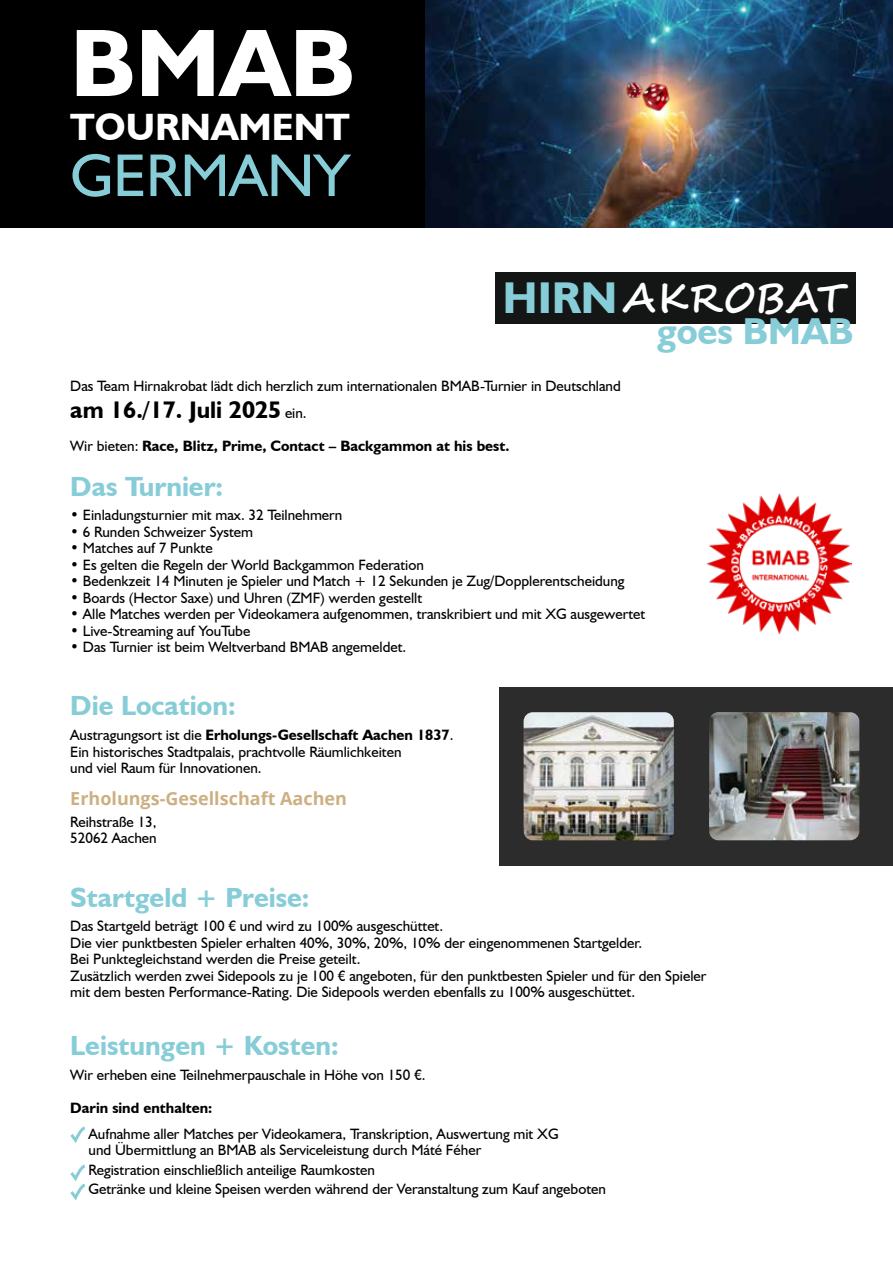
<style>
.page{position:relative;width:893px;height:1263px;background:#fff}
.page>*{position:absolute;margin:0;border:0;box-sizing:border-box;transform-origin:0 0}
.t1{font:700 96.6px "Humanist 521 BT";color:#fff}
.t2{font:60.75px "Humanist 521 BT";color:#87cdd8}
.t3{font:700 39.9px "Segoe Script";color:#fff}
.t4{font:700 38.1px "Humanist 521 BT";color:#fff}
.t5{font:700 37.5px "Humanist 521 BT";color:#87cdd8}
.t6{font:700 27.75px "Humanist 521 BT";color:#87cdd8}
.t7{font:700 24px "Humanist 521 BT";color:#000}
.t8{font:700 18px "Open Sans";color:#ccb082}
.t9{font:15px/16.5px "Humanist 521 BT";color:#000}
.t10{font:700 15px "Humanist 521 BT";color:#000}
.s1{font-family:"Humanist 521 BT";font-size:44.55px;color:#87cdd8}
.s2{font-weight:400;font-size:15px}
.s3{font-weight:400}
.s4{font-weight:700}
</style>
<div class="page">
<img style="left:424px;top:0;width:469px;height:227px">
<div style="left:495px;top:272px;width:361px;height:51px;background:#141515"></div>
<div style="left:0;top:0;width:424px;height:227px;background:#000"></div>
<img style="left:623px;top:80px;width:50px;height:33px">
<img style="left:706px;top:493px;width:145px;height:142px">
<svg style="left:70px;top:1126px;width:15px;height:17px"></svg>
<svg style="left:70px;top:1164px;width:15px;height:37px"></svg>
<div style="left:499px;top:687px;width:394px;height:178px;background:#2c2c2c"></div>
<img style="left:524px;top:712px;width:150px;height:128px">
<img style="left:709px;top:712px;width:150px;height:128px">
<h1 class="t1" style="left:70px;top:3px;width:286px">BMAB</h1>
<h3 class="t4" style="left:70px;top:103px;width:281px">TOURNAMENT</h3>
<h2 class="t2" style="left:70px;top:138px;width:281px">GERMANY</h2>
<h3 class="t3" style="left:503px;top:266px;width:344px"><span class="s1">HIRN</span>AKROBAT</h3>
<h3 class="t5" style="left:657px;top:308px;width:198px">goes BMAB</h3>
<p class="t9" style="left:70px;top:377px;width:552px">Das Team Hirnakrobat lädt dich herzlich zum internationalen BMAB-Turnier in Deutschland</p>
<h3 class="t7" style="left:70px;top:395px;width:238px">am 16./17. Juli 2025 <span class="s2">ein.</span></h3>
<p class="t10" style="left:70px;top:437px;width:441px"><span class="s3">Wir bieten:</span> Race, Blitz, Prime, Contact – Backgammon at his best.</p>
<h3 class="t6" style="left:70px;top:469px;width:154px">Das Turnier:</h3>
<p class="t9" style="left:70px;top:507px;width:274px">• Einladungsturnier mit max. 32 Teilnehmern</p>
<p class="t9" style="left:70px;top:523px;width:184px">• 6 Runden Schweizer System</p>
<p class="t9" style="left:70px;top:540px;width:144px">• Matches auf 7 Punkte</p>
<p class="t9" style="left:70px;top:556px;width:355px">• Es gelten die Regeln der World Backgammon Federation</p>
<p class="t9" style="left:70px;top:573px;width:556px">• Bedenkzeit 14 Minuten je Spieler und Match + 12 Sekunden je Zug/Dopplerentscheidung</p>
<p class="t9" style="left:70px;top:589px;width:353px">• Boards (Hector Saxe) und Uhren (ZMF) werden gestellt</p>
<p class="t9" style="left:70px;top:606px;width:577px">• Alle Matches werden per Videokamera aufgenommen, transkribiert und mit XG ausgewertet</p>
<p class="t9" style="left:70px;top:622px;width:182px">• Live-Streaming auf YouTube</p>
<p class="t9" style="left:70px;top:639px;width:338px">• Das Turnier ist beim Weltverband BMAB angemeldet.</p>
<h3 class="t6" style="left:70px;top:689px;width:167px">Die Location:</h3>
<p class="t9" style="left:70px;top:726px;width:385px">Austragungsort ist die <span class="s4">Erholungs-Gesellschaft Aachen 1837</span>.<br>Ein historisches Stadtpalais, prachtvolle Räumlichkeiten<br>und viel Raum für Innovationen.</p>
<p class="t8" style="left:70px;top:786px;width:278px">Erholungs-Gesellschaft Aachen</p>
<p class="t9" style="left:70px;top:813px;width:88px">Reihstraße 13,<br>52062 Aachen</p>
<h3 class="t6" style="left:70px;top:880px;width:241px">Startgeld + Preise:</h3>
<p class="t9" style="left:70px;top:918px;width:638px">Das Startgeld beträgt 100 € und wird zu 100% ausgeschüttet.<br>Die vier punktbesten Spieler erhalten 40%, 30%, 20%, 10% der eingenommenen Startgelder.<br>Bei Punktegleichstand werden die Preise geteilt.<br>Zusätzlich werden zwei Sidepools zu je 100 € angeboten, für den punktbesten Spieler und für den Spieler mit dem besten Performance-Rating. Die Sidepools werden ebenfalls zu 100% ausgeschüttet.</p>
<h3 class="t6" style="left:70px;top:1029px;width:270px">Leistungen + Kosten:</h3>
<p class="t9" style="left:70px;top:1067px;width:357px">Wir erheben eine Teilnehmerpauschale in Höhe von 150 €.</p>
<p class="t10" style="left:70px;top:1099px;width:144px">Darin sind enthalten:</p>
<p class="t9" style="left:89px;top:1125px;width:472px">Aufnahme aller Matches per Videokamera, Transkription, Auswertung mit XG und Übermittlung an BMAB als Serviceleistung durch Máté Féher</p>
<p class="t9" style="left:89px;top:1160px;width:519px;line-height:19.5px">Registration einschließlich anteilige Raumkosten<br>Getränke und kleine Speisen werden während der Veranstaltung zum Kauf angeboten</p>
</div>
